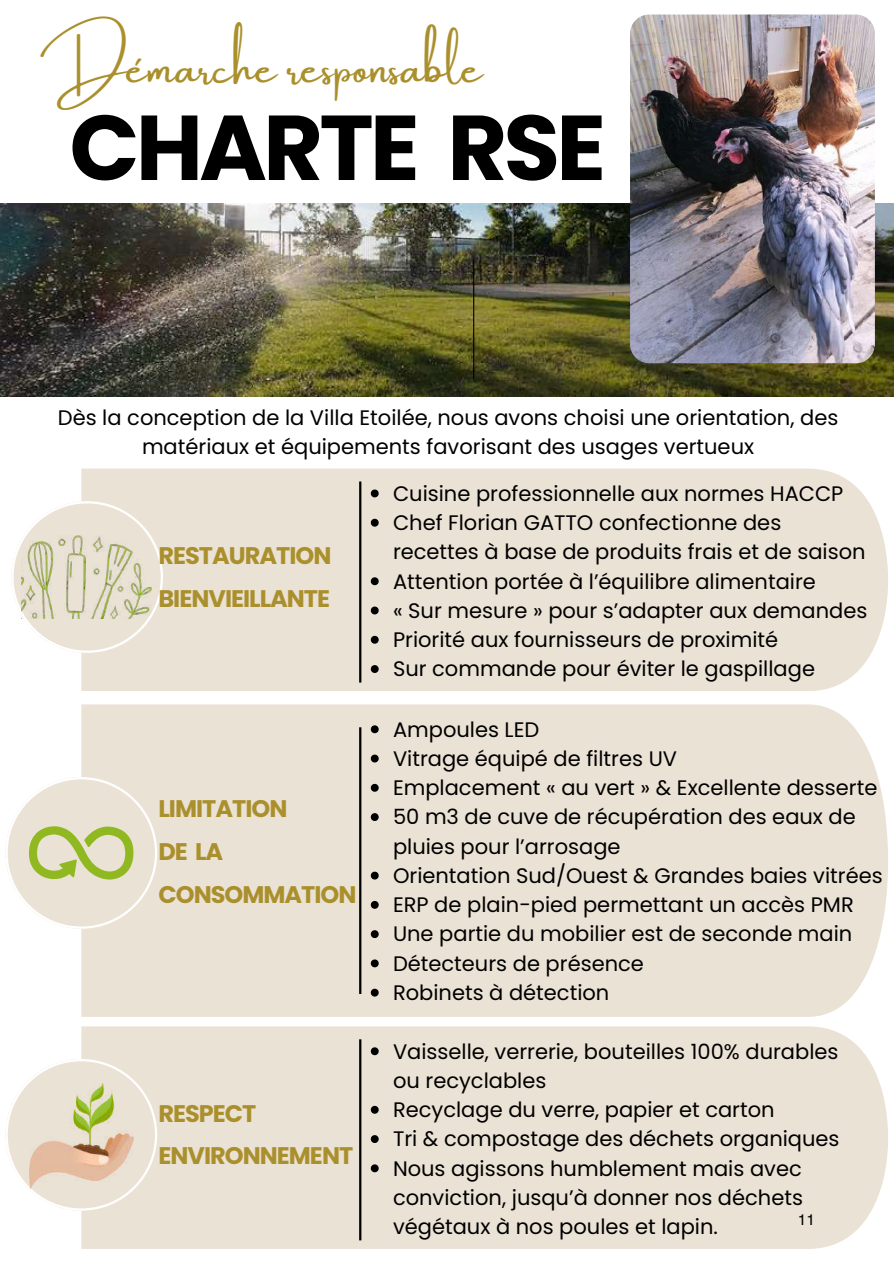
<style>
.page{position:relative;width:894px;height:1264px;background:#fff}
.page>*{position:absolute;margin:0;border:0;box-sizing:border-box;transform-origin:0 0}
.t1{font:700 91.8px "Poppins";letter-spacing:-.04em;color:#000}
.t2{font:45px "Amsterdam One";color:#aa902d}
.t3{font:700 24px/42.8px "Poppins";letter-spacing:-.04em;color:#aa902d}
.t4{font:21px/29.2px "Poppins";color:#000}
.t5{font:15.15px "Helvetica World";color:#000}
</style>
<div class="page">
<img style="left:0;top:203px;width:893px;height:193px">
<hr style="left:473px;top:259px;width:1px;height:120px;background:#000">
<div style="left:81px;top:468px;width:806px;height:223px;background:#ebe2d6"></div>
<svg style="left:11px;top:501px;width:152px;height:152px"></svg>
<img style="left:21px;top:535px;width:130px;height:83px">
<svg style="left:370px;top:489px;width:8px;height:8px"></svg>
<svg style="left:370px;top:519px;width:8px;height:7px"></svg>
<svg style="left:370px;top:577px;width:8px;height:8px"></svg>
<svg style="left:370px;top:606px;width:8px;height:8px"></svg>
<svg style="left:370px;top:636px;width:8px;height:7px"></svg>
<svg style="left:370px;top:665px;width:8px;height:8px"></svg>
<hr style="left:359px;top:481px;width:2px;height:201px;background:#000">
<div style="left:81px;top:704px;width:806px;height:312px;background:#ebe2d6"></div>
<svg style="left:370px;top:725px;width:8px;height:8px"></svg>
<svg style="left:370px;top:754px;width:8px;height:8px"></svg>
<svg style="left:370px;top:783px;width:8px;height:8px"></svg>
<svg style="left:370px;top:813px;width:8px;height:8px"></svg>
<svg style="left:370px;top:871px;width:8px;height:8px"></svg>
<svg style="left:370px;top:900px;width:8px;height:8px"></svg>
<svg style="left:370px;top:930px;width:8px;height:8px"></svg>
<svg style="left:370px;top:959px;width:8px;height:8px"></svg>
<svg style="left:370px;top:988px;width:8px;height:8px"></svg>
<hr style="left:359px;top:727px;width:2px;height:266px;background:#000">
<svg style="left:5px;top:777px;width:152px;height:151px"></svg>
<div style="left:81px;top:1026px;width:806px;height:222px;background:#ebe2d6"></div>
<svg style="left:5px;top:1059px;width:152px;height:151px"></svg>
<svg style="left:370px;top:1047px;width:8px;height:8px"></svg>
<svg style="left:370px;top:1105px;width:8px;height:8px"></svg>
<svg style="left:370px;top:1135px;width:8px;height:7px"></svg>
<svg style="left:370px;top:1164px;width:8px;height:8px"></svg>
<hr style="left:359px;top:1039px;width:2px;height:201px;background:#000">
<img style="left:29px;top:1083px;width:105px;height:105px">
<img style="left:630px;top:15px;width:244px;height:348px;border-radius:19px">
<h2 class="t2" style="left:41px;top:43px;width:444px">Démarche responsable</h2>
<h1 class="t1" style="left:69px;top:84px;width:538px">CHARTE RSE</h1>
<p class="t4" style="left:58px;top:402px;width:781px;text-align:center">Dès la conception de la Villa Etoilée, nous avons choisi une orientation, des matériaux et équipements favorisant des usages vertueux</p>
<p class="t3" style="left:158px;top:534px;width:174px">RESTAURATION<br>BIENVIEILLANTE</p>
<p class="t3" style="left:158px;top:787px;width:199px">LIMITATION<br>DE LA<br>CONSOMMATION</p>
<p class="t3" style="left:158px;top:1091px;width:196px">RESPECT<br>ENVIRONNEMENT</p>
<p class="t4" style="left:393px;top:479px;width:475px">Cuisine professionnelle aux normes HACCP Chef Florian GATTO confectionne des recettes à base de produits frais et de saison Attention portée à l’équilibre alimentaire<br>« Sur mesure » pour s’adapter aux demandes Priorité aux fournisseurs de proximité<br>Sur commande pour éviter le gaspillage</p>
<p class="t4" style="left:393px;top:714px;width:491px">Ampoules LED<br>Vitrage équipé de filtres UV<br>Emplacement « au vert » &amp; Excellente desserte<br>50 m3 de cuve de récupération des eaux de pluies pour l’arrosage<br>Orientation Sud/Ouest &amp; Grandes baies vitrées<br>ERP de plain-pied permettant un accès PMR<br>Une partie du mobilier est de seconde main<br>Détecteurs de présence<br>Robinets à détection</p>
<p class="t4" style="left:393px;top:1036px;width:448px">Vaisselle, verrerie, bouteilles 100% durables ou recyclables<br>Recyclage du verre, papier et carton<br>Tri &amp; compostage des déchets organiques Nous agissons humblement mais avec conviction, jusqu’à donner nos déchets végétaux à nos poules et lapin.</p>
<p class="t5" style="left:797px;top:1211px;width:18px">11</p>
</div>
